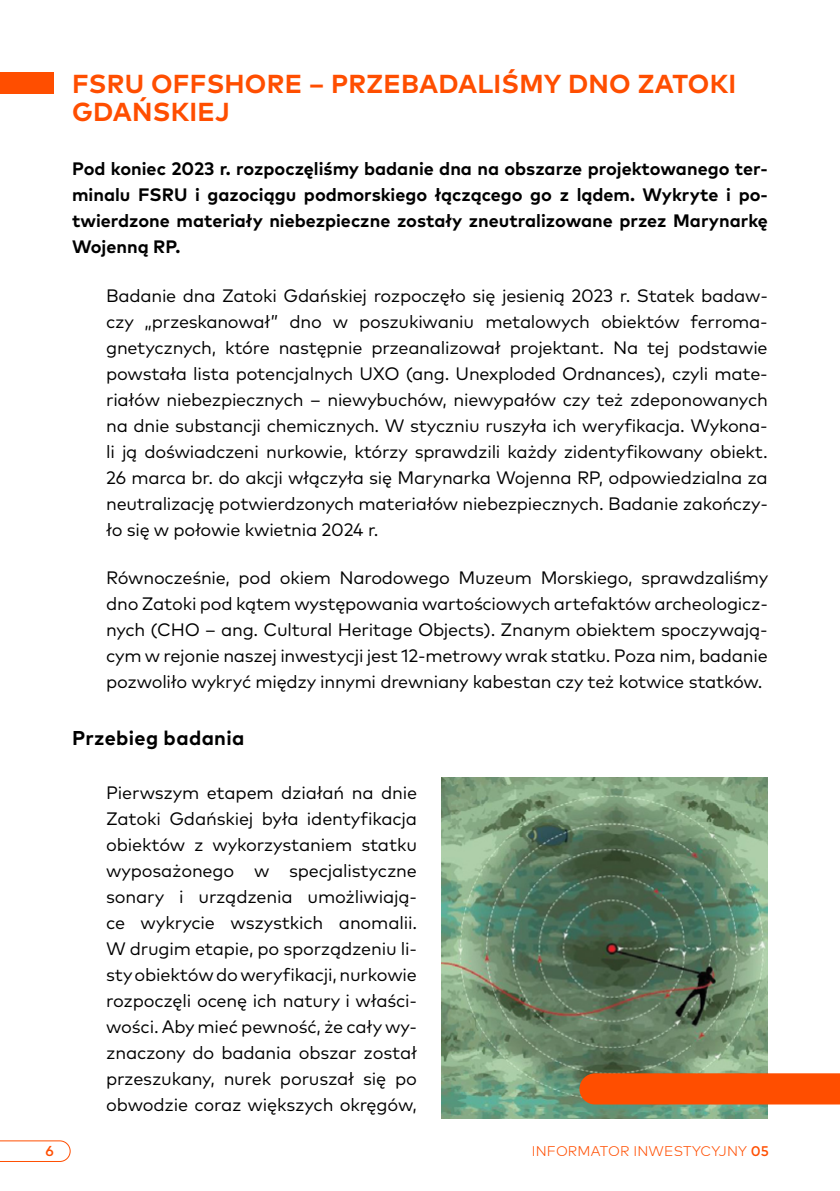
<style>
.page{position:relative;width:840px;height:1191px;background:#fff}
.page>*{position:absolute;margin:0;border:0;box-sizing:border-box;transform-origin:0 0}
.t1{font:700 26px/28px "Mark Pro";letter-spacing:.01em;color:#ff4e00}
.t2{font:700 20px "Mark Pro";letter-spacing:.015em;color:#000}
.t3{font:18px/26px "Mark Pro";letter-spacing:-.015em;color:#000;text-align:justify}
.t4{font:700 18px/26px "Mark Pro";color:#000;text-align:justify}
.t5{font:500 14.4px "Mark Pro";color:#ff4e00}
.t6{font:300 14px "Mark Pro";letter-spacing:.01em;color:#ff4e00}
.s1{font-weight:500}
</style>
<div class="page">
<svg style="left:0;top:1140px;width:71px;height:22px"></svg>
<div style="left:0;top:72px;width:53px;height:21px;background:#ff4e00"></div>
<img style="left:441px;top:778px;width:326px;height:341px">
<div style="left:579px;top:1073px;width:260px;height:31px;background:#ff4e00"></div>
<h1 class="t1" style="left:72px;top:67px;width:665px">FSRU OFFSHORE – PRZEBADALIŚMY DNO ZATOKI<br>GDAŃSKIEJ</h1>
<p class="t4" style="left:72px;top:154px;width:697px">Pod koniec 2023 r. rozpoczęliśmy badanie dna na obszarze projektowanego ter&shy;minalu FSRU i gazociągu podmorskiego łączącego go z lądem. Wykryte i po&shy;twierdzone materiały niebezpieczne zostały zneutralizowane przez Marynarkę Wojenną RP.</p>
<p class="t3" style="left:106px;top:281px;width:663px">Badanie dna Zatoki Gdańskiej rozpoczęło się jesienią 2023 r. Statek badaw&shy;czy „przeskanował” dno w poszukiwaniu metalowych obiektów ferroma&shy;gnetycznych, które następnie przeanalizował projektant. Na tej podstawie powstała lista potencjalnych UXO (ang. Unexploded Ordnances), czyli mate&shy;riałów niebezpiecznych – niewybuchów, niewypałów czy też zdeponowanych na dnie substancji chemicznych. W styczniu ruszyła ich weryfikacja. Wykona&shy;li ją doświadczeni nurkowie, którzy sprawdzili każdy zidentyfikowany obiekt.<br>26 marca br. do akcji włączyła się Marynarka Wojenna RP, odpowiedzialna za neutralizację potwierdzonych materiałów niebezpiecznych. Badanie zakończy&shy;ło się w połowie kwietnia 2024 r.</p>
<p class="t3" style="left:106px;top:563px;width:663px">Równocześnie, pod okiem Narodowego Muzeum Morskiego, sprawdzaliśmy dno Zatoki pod kątem występowania wartościowych artefaktów archeologicz&shy;nych (CHO – ang. Cultural Heritage Objects). Znanym obiektem spoczywają&shy;cym w rejonie naszej inwestycji jest 12-metrowy wrak statku. Poza nim, badanie pozwoliło wykryć między innymi drewniany kabestan czy też kotwice statków.</p>
<p class="t2" style="left:72px;top:722px;width:174px">Przebieg badania</p>
<p class="t3" style="left:106px;top:778px;width:312px">Pierwszym etapem działań na dnie Zatoki Gdańskiej była identyfikacja obiektów z wykorzystaniem statku wyposażonego w specjalistyczne sonary i urządzenia umożliwiają&shy;ce wykrycie wszystkich anomalii.<br>W drugim etapie, po sporządzeniu li&shy;sty obiektów do weryfikacji, nurkowie rozpoczęli ocenę ich natury i właści&shy;wości. Aby mieć pewność, że cały wy&shy;znaczony do badania obszar został przeszukany, nurek poruszał się po obwodzie coraz większych okręgów,</p>
<p class="t5" style="left:45px;top:1140px;width:10px">6</p>
<p class="t6" style="left:531px;top:1140px;width:238px">INFORMATOR INWESTYCYJNY <span class="s1">05</span></p>
</div>
